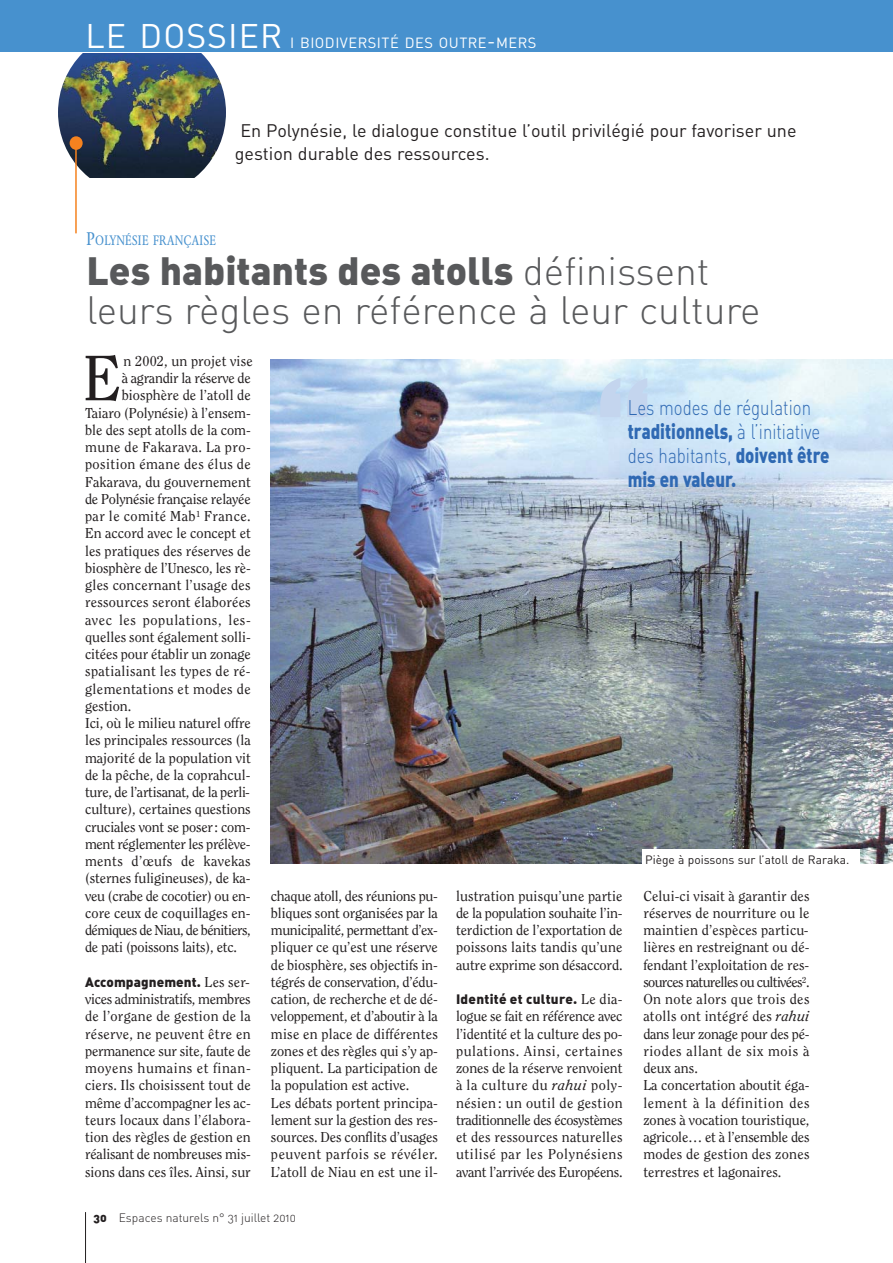
<style>
.page{position:relative;width:893px;height:1263px;background:#fff}
.page>*{position:absolute;margin:0;border:0;box-sizing:border-box;transform-origin:0 0}
.t1{font:152.1px "Impact";color:#c4d5ee}
.t2{font:63.45px "Clearface";color:#231f20}
.t3{font:39px "DIN Light Alternate";color:#58595b}
.t4{font:39px "DIN Black Alternate";color:#58595b}
.t5{font:33.75px "DIN Regular Alternate";letter-spacing:.035em;color:#fff}
.t6{font:21px "DIN Light Alternate";color:#2f69b3;scale:.8 1}
.t7{font:21px "DIN Black Alternate";color:#2f69b3;scale:.8 1}
.t8{font:18px/22.5px "DIN Regular Alternate";color:#231f20}
.t9{font:14.7px "DIN Regular Alternate";letter-spacing:.035em;color:#fff}
.t10{font:14.25px/17.2px "Clearface";color:#231f20;text-align:justify}
.t11{font:14.25px "Clearface";letter-spacing:.03em;color:#231f20}
.t12{font:14.25px "Clearface";letter-spacing:-.02em;color:#231f20}
.t13{font:14.25px "Clearface";letter-spacing:.025em;color:#231f20}
.t14{font:14.25px "Clearface";letter-spacing:-.04em;color:#231f20}
.t15{font:14.25px "Clearface";letter-spacing:-.025em;color:#231f20}
.t16{font:14.25px "Clearface";letter-spacing:.02em;color:#231f20}
.t17{font:14.25px "Clearface";letter-spacing:.04em;color:#231f20}
.t18{font:14.25px "Clearface";letter-spacing:.035em;color:#231f20}
.t19{font:13.5px "DIN Black Alternate";letter-spacing:.01em;color:#231f20}
.t20{font:condensed 13.5px "Garamond BE";color:#4791ce}
.t21{font:12px "DIN Regular Alternate";color:#231f20}
.t22{font:12px "DIN Light Alternate";color:#231f20}
.s1{font-size:19.5px}
.s2{font-size:18px}
.s3{font-family:"DIN Light Alternate"}
.s4{font-family:"Clearface";font-size:14.25px}
.s5{font-family:"DIN Black Alternate"}
.s6{font-style:italic}
</style>
<div class="page">
<img style="left:58px;top:53px;width:167px;height:124px">
<hr style="left:85px;top:1212px;width:1px;height:51px;background:#231f20">
<div style="left:0;top:0;width:892px;height:51px;background:#4791ce"></div>
<hr style="left:75px;top:140px;width:2px;height:93px;background:#f5821f">
<div style="left:70px;top:136px;width:13px;height:14px;background:#f5821f;border-radius:50%"></div>
<img style="left:270px;top:360px;width:622px;height:504px">
<div style="left:642px;top:850px;width:217px;height:22px;background:#fff"></div>
<h3 class="t5" style="left:85px;top:24px;width:198px">LE DOSSIER</h3>
<p class="t9" style="left:290px;top:37px;width:248px">I BIODIVERSITÉ DES OUTRE<span class="s1">-</span>MERS</p>
<p class="t8" style="left:235px;top:122px;width:563px;text-indent:6px">En Polynésie, le dialogue constitue l’outil privilégié pour favoriser une gestion durable des ressources.</p>
<p class="t20" style="left:87px;top:235px;width:131px"><span class="s2">P</span>OLYNÉSIE FRANÇAISE</p>
<h3 class="t4" style="left:86px;top:257px;width:624px">Les habitants des atolls <span class="s3">définissent</span></h3>
<h3 class="t3" style="left:86px;top:296px;width:675px">leurs règles en référence à leur culture</h3>
<h2 class="t2" style="left:83px;top:352px;width:40px">E</h2>
<p class="t10" style="left:124px;top:353px;width:131px">n 2002, un projet vise</p>
<p class="t12" style="left:122px;top:372px;width:131px">à agrandir la réserve de</p>
<p class="t10" style="left:122px;top:388px;width:131px">biosphère de l’atoll de</p>
<p class="t10" style="left:85px;top:405px;width:167px">Taiaro (Polynésie) à l’ensem-</p>
<p class="t10" style="left:85px;top:422px;width:167px">ble des sept atolls de la com-</p>
<p class="t18" style="left:85px;top:441px;width:167px">mune de Fakarava. La pro-</p>
<p class="t11" style="left:85px;top:458px;width:167px">position émane des élus de</p>
<p class="t10" style="left:85px;top:474px;width:167px">Fakarava, du gouvernement</p>
<p class="t10" style="left:85px;top:491px;width:167px">de Polynésie française relayée</p>
<p class="t11" style="left:85px;top:510px;width:167px">par le comité Mab<sup>1</sup> France.</p>
<p class="t10" style="left:85px;top:526px;width:167px">En accord avec le concept et</p>
<p class="t10" style="left:85px;top:543px;width:167px">les pratiques des réserves de</p>
<p class="t10" style="left:85px;top:560px;width:167px">biosphère de l’Unesco, les rè-</p>
<p class="t16" style="left:85px;top:579px;width:167px">gles concernant l’usage des</p>
<p class="t10" style="left:85px;top:595px;width:167px">ressources seront élaborées</p>
<p class="t17" style="left:85px;top:614px;width:167px">avec les populations, les-</p>
<p class="t10" style="left:85px;top:629px;width:167px">quelles sont également solli-</p>
<p class="t10" style="left:85px;top:646px;width:167px">citées pour établir un zonage</p>
<p class="t13" style="left:85px;top:665px;width:167px">spatialisant les types de ré-</p>
<p class="t11" style="left:85px;top:683px;width:167px">glementations et modes de</p>
<p class="t10" style="left:85px;top:698px;width:48px">gestion.</p>
<p class="t10" style="left:85px;top:715px;width:167px">Ici, où le milieu naturel offre</p>
<p class="t10" style="left:85px;top:733px;width:167px">les principales ressources (la</p>
<p class="t10" style="left:85px;top:750px;width:167px">majorité de la population vit</p>
<p class="t10" style="left:85px;top:767px;width:167px">de la pêche, de la coprahcul-</p>
<p class="t12" style="left:85px;top:786px;width:166px">ture, de l’artisanat, de la perli-</p>
<p class="t10" style="left:85px;top:802px;width:167px">culture), certaines questions</p>
<p class="t10" style="left:85px;top:819px;width:167px">cruciales vont se poser: com-</p>
<p class="t15" style="left:85px;top:838px;width:167px">ment réglementer les prélève-</p>
<p class="t13" style="left:85px;top:855px;width:167px">ments d’œufs de kavekas</p>
<p class="t10" style="left:85px;top:871px;width:167px">(sternes fuligineuses), de ka-</p>
<p class="t10" style="left:85px;top:888px;width:167px">veu (crabe de cocotier) ou en-</p>
<p class="t10" style="left:85px;top:905px;width:167px">core ceux de coquillages en-</p>
<p class="t14" style="left:85px;top:924px;width:167px">démiques de Niau, de bénitiers,</p>
<p class="t10" style="left:85px;top:940px;width:153px">de pati (poissons laits), etc.</p>
<p class="t19" style="left:85px;top:977px;width:166px">Accompagnement. <span class="s4">Les ser-</span></p>
<p class="t10" style="left:85px;top:991px;width:167px">vices administratifs, membres de l’organe de gestion de la réserve, ne peuvent être en permanence sur site, faute de moyens humains et finan&shy;ciers. Ils choisissent tout de même d’accompagner les ac&shy;teurs locaux dans l’élabora&shy;tion des règles de gestion en réalisant de nombreuses mis&shy;sions dans ces îles. Ainsi, sur</p>
<h1 class="t1" style="left:597px;top:390px;width:54px">“</h1>
<h3 class="t6" style="left:627px;top:400px;width:231px">Les modes de régulation</h3>
<h3 class="t7" style="left:627px;top:424px;width:242px">traditionnels, <span class="s3">à l’initiative</span></h3>
<h3 class="t6" style="left:627px;top:448px;width:254px">des habitants, <span class="s5">doivent être</span></h3>
<h3 class="t7" style="left:627px;top:472px;width:137px">mis en valeur.</h3>
<p class="t10" style="left:271px;top:888px;width:168px;text-align:left">chaque atoll, des réunions pu&shy;bliques sont organisées par la municipalité, permettant d’ex&shy;pliquer ce qu’est une réserve de biosphère, ses objectifs in&shy;tégrés de conservation, d’édu&shy;cation, de recherche et de dé&shy;veloppement, et d’aboutir à la mise en place de différentes zones et des règles qui s’y ap&shy;pliquent. La participation de la population est active.<br>Les débats portent principa&shy;lement sur la gestion des res&shy;sources. Des conflits d’usages peuvent parfois se révéler.<br>L’atoll de Niau en est une il-</p>
<p class="t10" style="left:456px;top:888px;width:168px">lustration puisqu’une partie de la population souhaite l’in&shy;terdiction de l’exportation de poissons laits tandis qu’une autre exprime son désaccord.</p>
<p class="t19" style="left:456px;top:994px;width:168px">Identité et culture. <span class="s4">Le dia-</span></p>
<p class="t10" style="left:456px;top:1009px;width:168px">logue se fait en référence avec l’identité et la culture des po&shy;pulations. Ainsi, certaines zones de la réserve renvoient à la culture du <span class="s6">rahui</span> poly&shy;nésien: un outil de gestion traditionnelle des écosystèmes et des ressources naturelles utilisé par les Polynésiens avant l’arrivée des Européens.</p>
<p class="t21" style="left:645px;top:856px;width:206px">Piège à poissons sur l’atoll de Raraka.</p>
<p class="t10" style="left:643px;top:888px;width:168px;text-align:left">Celui-ci visait à garantir des réserves de nourriture ou le maintien d’espèces particu&shy;lières en restreignant ou dé&shy;fendant l’exploitation de res&shy;sources naturelles ou cultivées<sup>2</sup>.<br>On note alors que trois des atolls ont intégré des <span class="s6">rahui </span>dans leur zonage pour des pé&shy;riodes allant de six mois à deux ans.<br>La concertation aboutit éga&shy;lement à la définition des zones à vocation touristique, agricole… et à l’ensemble des modes de gestion des zones terrestres et lagonaires.</p>
<p class="t22" style="left:93px;top:1213px;width:204px"><span class="s5">30</span> Espaces naturels n° 31 juillet 2010</p>
</div>
